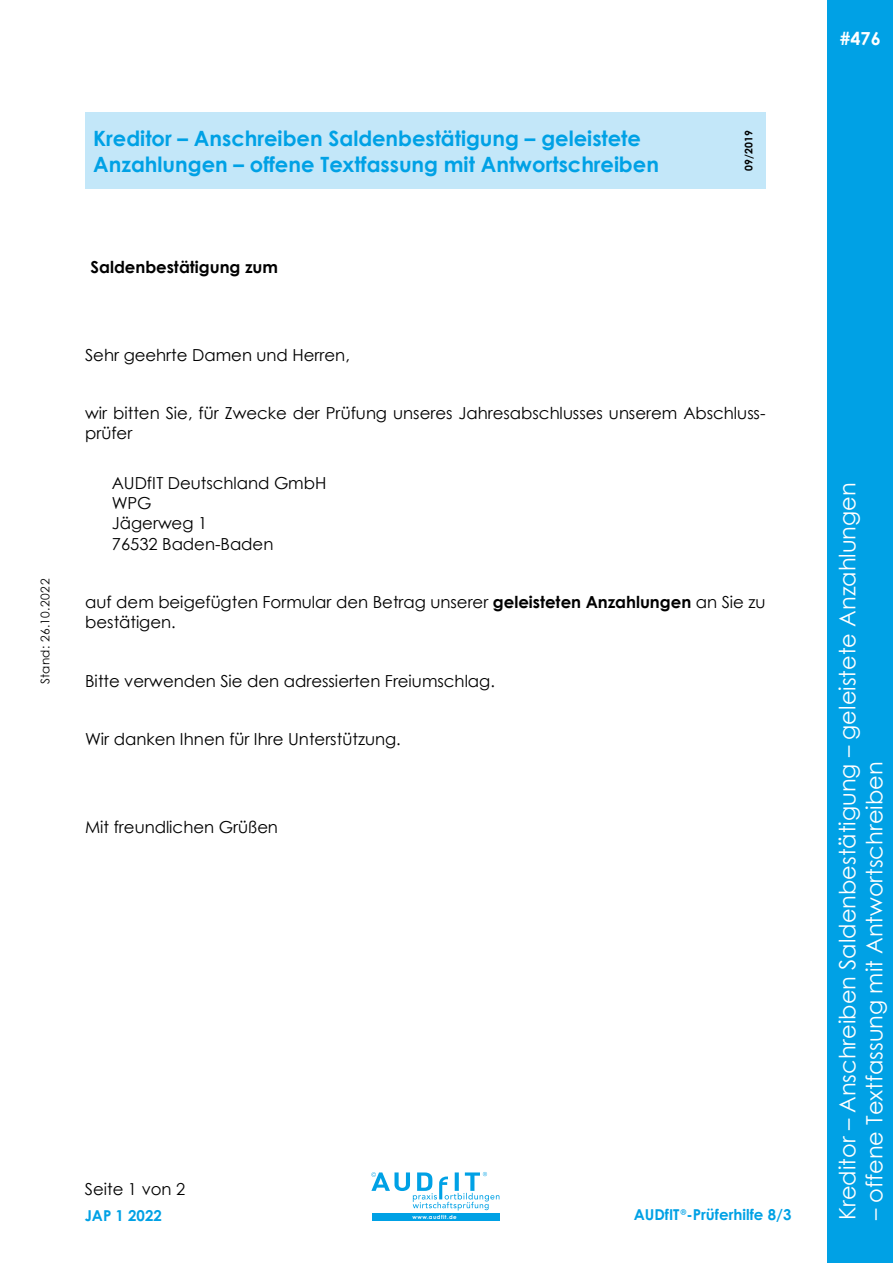
<style>
.page{position:relative;width:893px;height:1263px;background:#fff}
.page>*{position:absolute;margin:0;border:0;box-sizing:border-box;transform-origin:0 0}
.t1{font:22.5px "Century Gothic";color:#fff}
.t2{font:700 21px/25.8px "Century Gothic";color:#00a1e5}
.t3{font:700 18px "Century Gothic";color:#fff}
.t4{font:16.5px/20.2px "Century Gothic";color:#000}
.t5{font:700 16.5px "Century Gothic";color:#000}
.t6{font:15px "Century Gothic Bold R";color:#00a1e5}
.t7{font:12px "Century Gothic";letter-spacing:.04em;color:#000}
.t8{font:700 10.5px "Century Gothic";letter-spacing:.01em;color:#000}
.t9{font:700 5.55px "Century Gothic";letter-spacing:.09em;color:#fff}
.s1{font-weight:700}
</style>
<div class="page">
<div style="left:85px;top:112px;width:638px;height:77px;background:#c3e7f9"></div>
<div style="left:723px;top:121px;width:43px;height:60px;background:#c3e7f9"></div>
<div style="left:723px;top:112px;width:42px;height:9px;background:#c3e7f9"></div>
<div style="left:723px;top:181px;width:42px;height:8px;background:#c3e7f9"></div>
<div style="left:827px;top:0;width:66px;height:1263px;background:#00a1e5"></div>
<div style="left:372px;top:1213px;width:127px;height:8px;background:#00a1e5"></div>
<svg style="left:371px;top:1172px;width:128px;height:38px"></svg>
<p class="t7" style="left:37px;top:684px;width:107px;rotate:-90deg">Stand: 26.10.2022</p>
<p class="t2" style="left:93px;top:125px;width:567px">Kreditor – Anschreiben Saldenbestätigung – geleistete<br>Anzahlungen – offene Textfassung mit Antwortschreiben</p>
<p class="t8" style="left:741px;top:171px;width:42px;rotate:-90deg">09/2019</p>
<p class="t5" style="left:90px;top:254px;width:189px">Saldenbestätigung zum</p>
<p class="t4" style="left:85px;top:344px;width:266px">Sehr geehrte Damen und Herren,</p>
<p class="t4" style="left:85px;top:403px;width:682px">wir bitten Sie, für Zwecke der Prüfung unseres Jahresabschlusses unserem Abschluss&shy;prüfer</p>
<p class="t4" style="left:112px;top:473px;width:216px">AUDfIT Deutschland GmbH<br>WPG<br>Jägerweg 1<br>76532 Baden-Baden</p>
<p class="t4" style="left:85px;top:592px;width:682px">auf dem beigefügten Formular den Betrag unserer <span class="s1">geleisteten Anzahlungen</span> an Sie zu bestätigen.</p>
<p class="t4" style="left:85px;top:670px;width:411px">Bitte verwenden Sie den adressierten Freiumschlag.</p>
<p class="t4" style="left:85px;top:729px;width:317px">Wir danken Ihnen für Ihre Unterstützung.</p>
<p class="t4" style="left:85px;top:817px;width:194px">Mit freundlichen Grüßen</p>
<p class="t4" style="left:85px;top:1178px;width:102px">Seite 1 von 2</p>
<p class="t6" style="left:85px;top:1204px;width:79px">JAP 1 2022</p>
<p class="t6" style="left:634px;top:1203px;width:159px">AUDfIT®-Prüferhilfe 8/3</p>
<p class="t9" style="left:412px;top:1213px;width:46px">www.audfit.de</p>
<p class="t3" style="left:840px;top:24px;width:43px">#476</p>
<h1 class="t1" style="left:832px;top:1220px;width:740px;rotate:-90deg">Kreditor – Anschreiben Saldenbestätigung – geleistete Anzahlungen</h1>
<h1 class="t1" style="left:859px;top:1220px;width:460px;rotate:-90deg">– offene Textfassung mit Antwortschreiben</h1>
</div>
